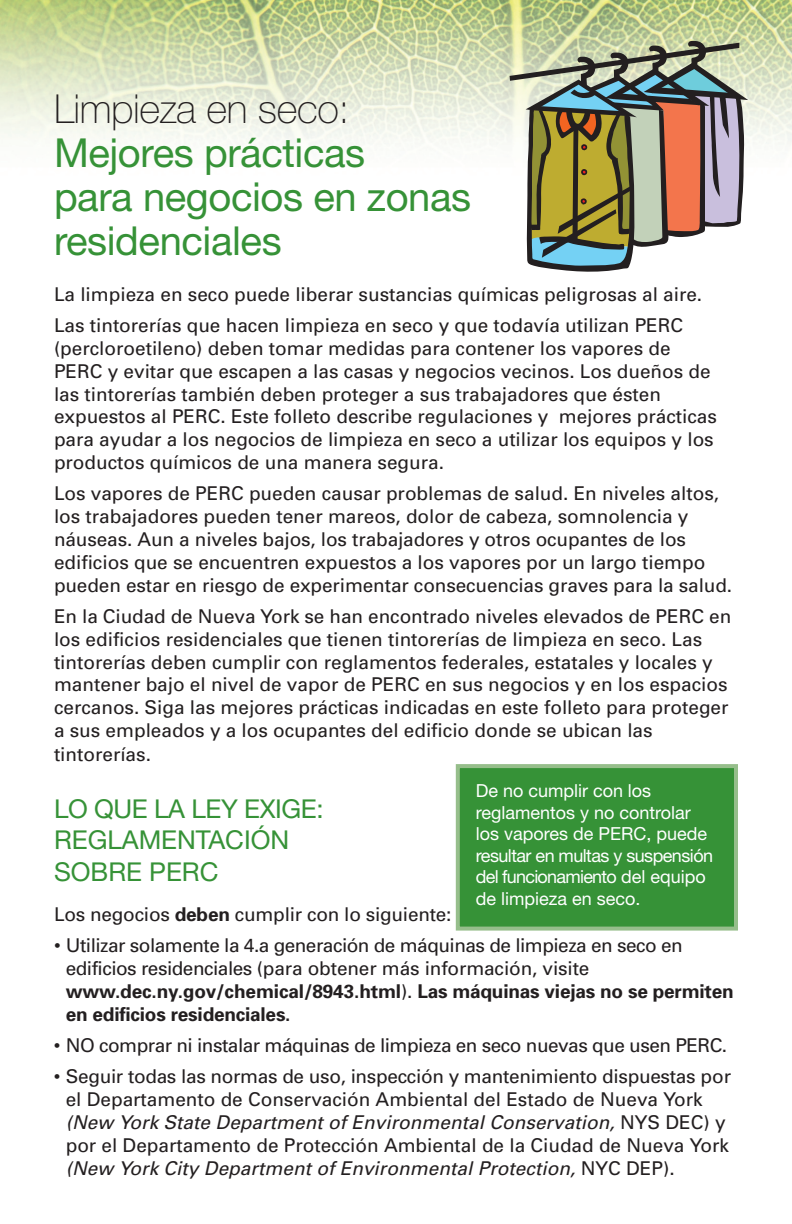
<style>
.page{position:relative;width:792px;height:1224px;background:#fff}
.page>*{position:absolute;margin:0;border:0;box-sizing:border-box;transform-origin:0 0}
.t1{font:40px/44px "Helvetica Neue";letter-spacing:-.01em;color:#369237}
.t2{font:100 40px "Helvetica Neue";letter-spacing:-.01em;color:#231f20}
.t3{font:26px/32px "Helvetica Neue";color:#369237}
.t4{font:19px/22.8px "Univers";color:#231f20}
.t5{font:19px/22.8px "Univers";letter-spacing:-.025em;color:#231f20}
.t6{font:18px/21.6px "Helvetica Neue";color:#fff}
.s1{font-weight:700}
.s2{font-style:italic}
</style>
<div class="page">
<img style="left:0;top:0;width:791px;height:148px">
<svg style="left:510px;top:41px;width:238px;height:231px;background:#a29c83"></svg>
<div style="left:460px;top:768px;width:274px;height:159px;background:#369237"></div>
<div style="left:456px;top:764px;width:282px;height:167px;border:4px solid #96be8b"></div>
<h1 class="t2" style="left:54px;top:94px;width:297px">Limpieza en seco:</h1>
<h1 class="t1" style="left:54px;top:135px;width:419px">Mejores prácticas<br>para negocios en zonas residenciales</h1>
<p class="t4" style="left:54px;top:280px;width:650px;line-height:31.4px">La limpieza en seco puede liberar sustancias químicas peligrosas al aire.<br>Las tintorerías que hacen limpieza en seco y que todavía utilizan PERC</p>
<p class="t4" style="left:54px;top:339px;width:664px">(percloroetileno) deben tomar medidas para contener los vapores de PERC y evitar que escapen a las casas y negocios vecinos. Los dueños de las tintorerías también deben proteger a sus trabajadores que ésten expuestos al PERC. Este folleto describe regulaciones y mejores prácticas para ayudar a los negocios de limpieza en seco a utilizar los equipos y los productos químicos de una manera segura.</p>
<p class="t4" style="left:54px;top:484px;width:680px">Los vapores de PERC pueden causar problemas de salud. En niveles altos, los trabajadores pueden tener mareos, dolor de cabeza, somnolencia y náuseas. Aun a niveles bajos, los trabajadores y otros ocupantes de los edificios que se encuentren expuestos a los vapores por un largo tiempo pueden estar en riesgo de experimentar consecuencias graves para la salud.</p>
<p class="t4" style="left:54px;top:607px;width:679px">En la Ciudad de Nueva York se han encontrado niveles elevados de PERC en los edificios residenciales que tienen tintorerías de limpieza en seco. Las tintorerías deben cumplir con reglamentos federales, estatales y locales y mantener bajo el nivel de vapor de PERC en sus negocios y en los espacios cercanos. Siga las mejores prácticas indicadas en este folleto para proteger a sus empleados y a los ocupantes del edificio donde se ubican las tintorerías.</p>
<h2 class="t3" style="left:54px;top:795px;width:271px">LO QUE LA LEY EXIGE:<br>REGLAMENTACIÓN<br>SOBRE PERC</h2>
<p class="t4" style="left:54px;top:904px;width:399px">Los negocios <span class="s1">deben</span> cumplir con lo siguiente:</p>
<p class="t5" style="left:66px;top:936px;width:669px;text-indent:-12px">• Utilizar solamente la 4.a generación de máquinas de limpieza en seco en edificios residenciales (para obtener más información, visite <span class="s1">www.dec.ny.gov/chemical/8943.html</span>). <span class="s1">Las máquinas viejas no se permiten en edificios residenciales.</span></p>
<p class="t5" style="left:54px;top:1036px;width:675px">• NO comprar ni instalar máquinas de limpieza en seco nuevas que usen PERC.</p>
<p class="t4" style="left:66px;top:1067px;width:667px;text-indent:-12px">• Seguir todas las normas de uso, inspección y mantenimiento dispuestas por el Departamento de Conservación Ambiental del Estado de Nueva York <span class="s2">(New York State Department of Environmental Conservation,</span> N Y S D E C ) y por el Departamento de Protección Ambiental de la Ciudad de Nueva York <span class="s2">(New York City Department of Environmental Protection,</span> N Y C D E P ) .</p>
<p class="t6" style="left:476px;top:782px;width:239px">De no cumplir con los reglamentos y no controlar los vapores de PERC, puede resultar en multas y suspensión del funcionamiento del equipo de limpieza en seco.</p>
</div>
